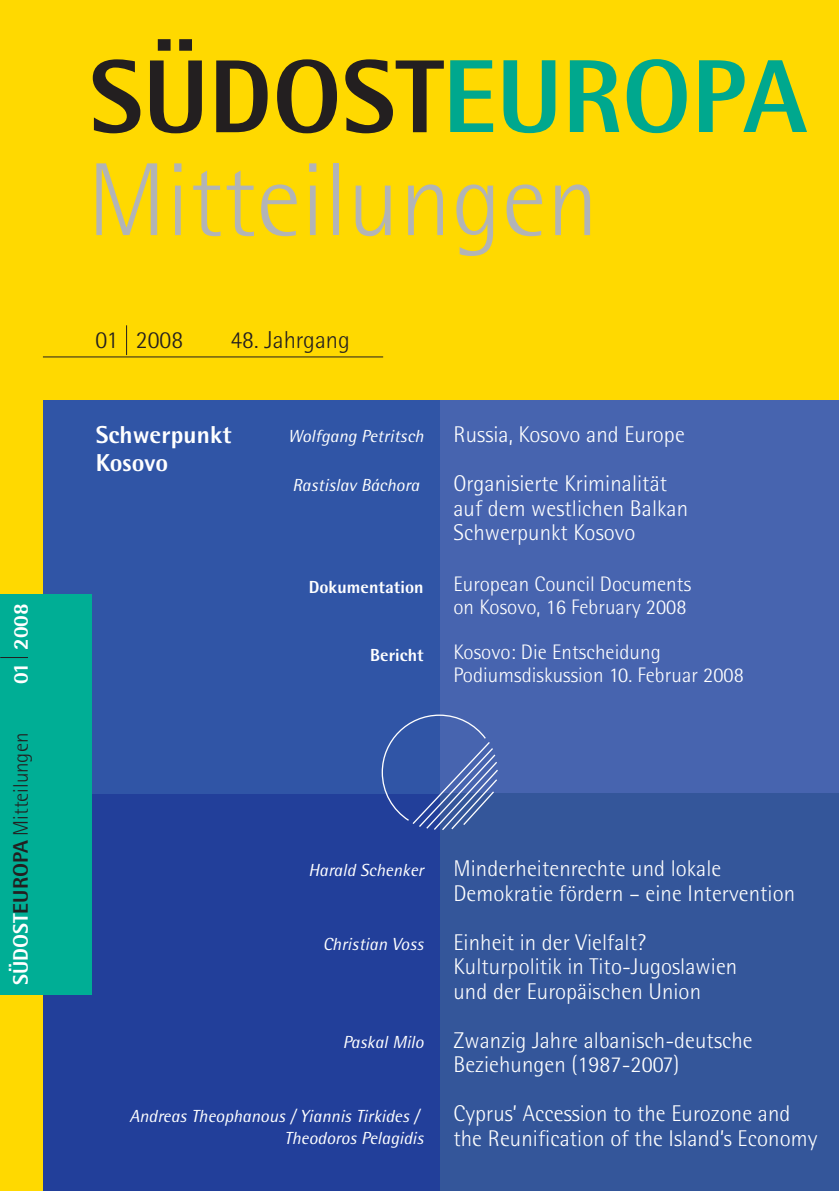
<style>
.page{position:relative;width:839px;height:1191px;background:#fff}
.page>*{position:absolute;margin:0;border:0;box-sizing:border-box;transform-origin:0 0}
.t1{font:103.95px "Rotis Semi Sans 75 CE";color:#231f20}
.t2{font:103.95px "Rotis Semi Sans 45 CE";color:#b2b4b6}
.t3{font:24.5px "Rotis Semi Sans 45 CE";color:#231f20}
.t4{font:24.5px/28px "Rotis Semi Sans 75 CE";letter-spacing:.005em;color:#fff}
.t5{font:22.75px/24.5px "Rotis Semi Sans 45 CE";letter-spacing:.005em;color:#fff}
.t6{font:21px/22.8px "Rotis Semi Sans 45 CE";letter-spacing:.005em;color:#fff}
.t7{font:21px "Rotis Semi Sans 45 CE";letter-spacing:-.005em;color:#231f20}
.t8{font:21px "Rotis Semi Sans 75 CE";letter-spacing:-.01em;color:#fff}
.t9{font:italic 17.5px/22.8px "Rotis Semi Sans 55 CE";letter-spacing:.005em;color:#fff;text-align:right}
.t10{font:17.5px "Rotis Semi Sans 75 CE";letter-spacing:.005em;color:#fff}
.s1{font-family:"Rotis Semi Sans 75 CE";color:#fff}
.s2{font-family:"Rotis Semi Sans 75 CE"}
.s3{color:#00a88e}
</style>
<div class="page">
<div style="left:20px;top:793px;width:421px;height:398px;background:#223f9a"></div>
<div style="left:0;top:0;width:43px;height:1191px;background:#ffd900"></div>
<div style="left:43px;top:397px;width:397px;height:396px;background:#3055a6"></div>
<div style="left:440px;top:397px;width:398px;height:397px;background:#4764af"></div>
<div style="left:440px;top:793px;width:398px;height:398px;background:#34569a"></div>
<div style="left:41px;top:0;width:797px;height:399px;background:#ffd900"></div>
<hr style="left:43px;top:357px;width:340px;height:1px;background:#231f20">
<svg style="left:381px;top:714px;width:117px;height:116px"></svg>
<hr style="left:126px;top:325px;width:1px;height:30px;background:#231f20">
<div style="left:0;top:594px;width:91px;height:400px;background:#00ae95"></div>
<svg style="left:0;top:657px;width:28px;height:1px"></svg>
<p class="t8" style="left:8px;top:684px;width:82px;rotate:-90deg">01 2008</p>
<p class="t7" style="left:13px;top:985px;width:254px;rotate:-90deg"><span class="s1">SÜDOST</span><span class="s2">EUROPA</span> Mitteilungen</p>
<h1 class="t1" style="left:89px;top:36px;width:719px">SÜDOST<span class="s3">EUROPA</span></h1>
<h1 class="t2" style="left:87px;top:161px;width:513px">Mitteilungen</h1>
<p class="t3" style="left:95px;top:330px;width:89px">01 2008</p>
<p class="t3" style="left:230px;top:330px;width:121px">48. Jahrgang</p>
<p class="t4" style="left:96px;top:420px;width:137px">Schwerpunkt<br>Kosovo</p>
<p class="t9" style="left:288px;top:427px;width:137px">Wolfgang Petritsch</p>
<p class="t9" style="left:292px;top:476px;width:128px">Rastislav Báchora</p>
<p class="t10" style="left:308px;top:576px;width:116px">Dokumentation</p>
<p class="t10" style="left:370px;top:645px;width:55px">Bericht</p>
<p class="t5" style="left:453px;top:411px;width:233px;line-height:49px">Russia, Kosovo and Europe<br>Organisierte Kriminalität</p>
<p class="t5" style="left:453px;top:497px;width:236px">auf dem westlichen Balkan<br>Schwerpunkt Kosovo</p>
<p class="t6" style="left:453px;top:574px;width:239px">European Council Documents on Kosovo, 16 February 2008</p>
<p class="t6" style="left:453px;top:642px;width:292px">Kosovo: Die Entscheidung<br>Podiumsdiskussion 10. Februar 2008</p>
<p class="t9" style="left:308px;top:861px;width:117px">Harald Schenker</p>
<p class="t9" style="left:322px;top:934px;width:102px">Christian Voss</p>
<p class="t9" style="left:342px;top:1032px;width:82px">Paskal Milo</p>
<p class="t9" style="left:129px;top:1106px;width:296px">Andreas Theophanous / Yiannis Tirkides /<br>Theodoros Pelagidis</p>
<p class="t5" style="left:453px;top:858px;width:343px">Minderheitenrechte und lokale<br>Demokratie fördern – eine Intervention</p>
<p class="t5" style="left:453px;top:931px;width:285px">Einheit in der Vielfalt?<br>Kulturpolitik in Tito-Jugoslawien und der Europäischen Union</p>
<p class="t5" style="left:453px;top:1029px;width:301px">Zwanzig Jahre albanisch-deutsche<br>Beziehungen (1987-2007)</p>
<p class="t5" style="left:453px;top:1103px;width:365px">Cyprus’ Accession to the Eurozone and the Reunification of the Island’s Economy</p>
</div>
